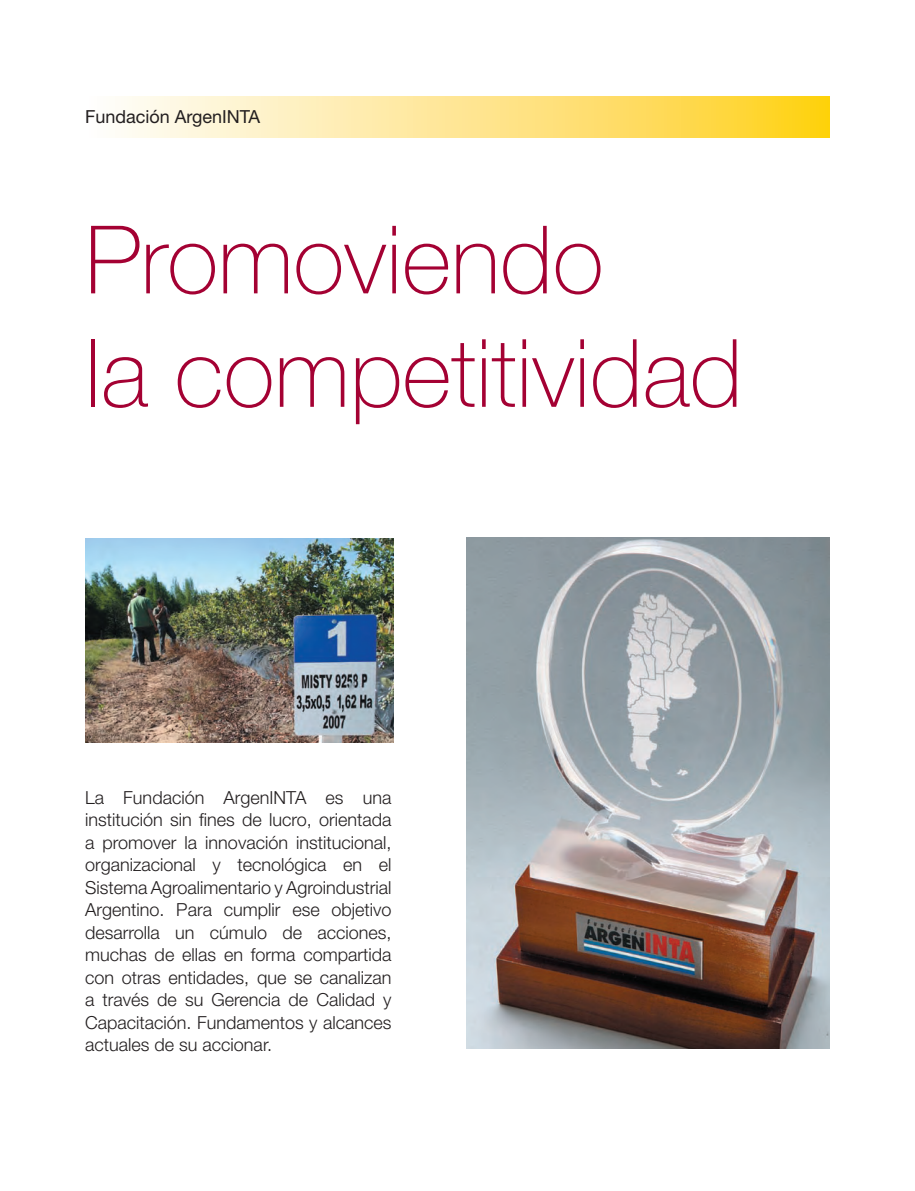
<style>
.page{position:relative;width:915px;height:1191px;background:#fff}
.page>*{position:absolute;margin:0;border:0;box-sizing:border-box;transform-origin:0 0}
.t1{font:100 94.5px "Helvetica Neue LT Std";color:#a40133}
.t2{font:300 18px/22.5px "Helvetica Neue LT Std";color:#231f20;text-align:justify}
.t3{font:18px "Helvetica Neue LT Std";color:#231f20}
</style>
<div class="page">
<svg style="left:121px;top:97px;width:708px;height:40px;background:#fee58b"></svg>
<img style="left:85px;top:538px;width:308px;height:204px">
<img style="left:466px;top:537px;width:363px;height:512px">
<p class="t3" style="left:85px;top:106px;width:176px">Fundación ArgenINTA</p>
<p class="t1" style="left:85px;top:206px;width:520px">Promoviendo</p>
<p class="t1" style="left:85px;top:319px;width:658px">la competitividad</p>
<p class="t2" style="left:85px;top:785px;width:308px">La Fundación ArgenINTA es una institución sin fines de lucro, orientada a promover la innovación institucional, organizacional y tecnológica en el Sistema Agroalimentario y Agroindustrial Argentino. Para cumplir ese objetivo desarrolla un cúmulo de acciones, muchas de ellas en forma compartida con otras entidades, que se canalizan a través de su Gerencia de Calidad y Capacitación. Fundamentos y alcances actuales de su accionar.</p>
</div>
